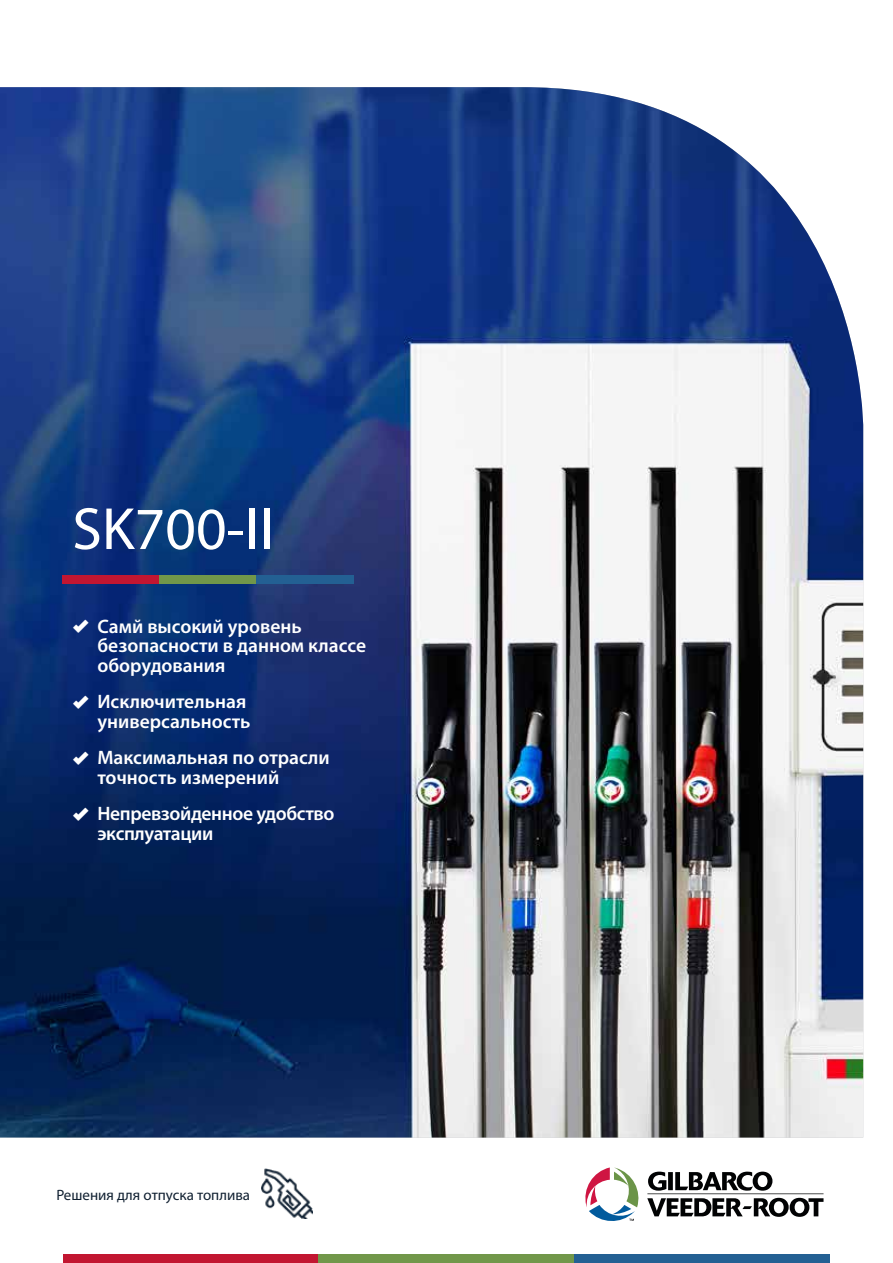
<style>
.page{position:relative;width:893px;height:1263px;background:#fff}
.page>*{position:absolute;margin:0;border:0;box-sizing:border-box;transform-origin:0 0}
.t1{font:60px "Myriad Pro";color:#fff}
.t2{font:600 19.5px/19.5px "Myriad Pro";color:#fff}
.t3{font:600 19.5px/19.5px "Myriad Pro";letter-spacing:-.02em;color:#fff}
.t4{font:15px "Myriad Pro";color:#102031}
</style>
<div class="page">
<img style="left:0;top:87px;width:863px;height:1050px">
<svg style="left:585px;top:1167px;width:238px;height:54px"></svg>
<div style="left:64px;top:1254px;width:255px;height:9px;background:#c21631"></div>
<div style="left:319px;top:1254px;width:255px;height:9px;background:#71974a"></div>
<div style="left:574px;top:1254px;width:255px;height:9px;background:#236093"></div>
<div style="left:62px;top:575px;width:98px;height:9px;background:#c21631"></div>
<div style="left:159px;top:575px;width:98px;height:9px;background:#71974a"></div>
<div style="left:257px;top:575px;width:97px;height:9px;background:#236093"></div>
<img style="left:261px;top:1169px;width:51px;height:50px">
<svg style="left:73px;top:620px;width:16px;height:13px"></svg>
<svg style="left:73px;top:695px;width:16px;height:13px"></svg>
<svg style="left:73px;top:751px;width:16px;height:13px"></svg>
<svg style="left:73px;top:807px;width:16px;height:13px"></svg>
<h1 class="t1" style="left:72px;top:492px;width:203px">SK700-II</h1>
<p class="t2" style="left:97px;top:616px;width:270px">Самй высокий уровень безопасности в данном классе оборудования</p>
<p class="t2" style="left:97px;top:691px;width:155px">Исключительная универсальность</p>
<p class="t2" style="left:97px;top:747px;width:234px">Максимальная по отрасли точность измерений</p>
<p class="t3" style="left:97px;top:803px;width:238px">Непревзойденное удобство эксплуатации</p>
<p class="t4" style="left:56px;top:1185px;width:195px">Решения для отпуска топлива</p>
</div>
